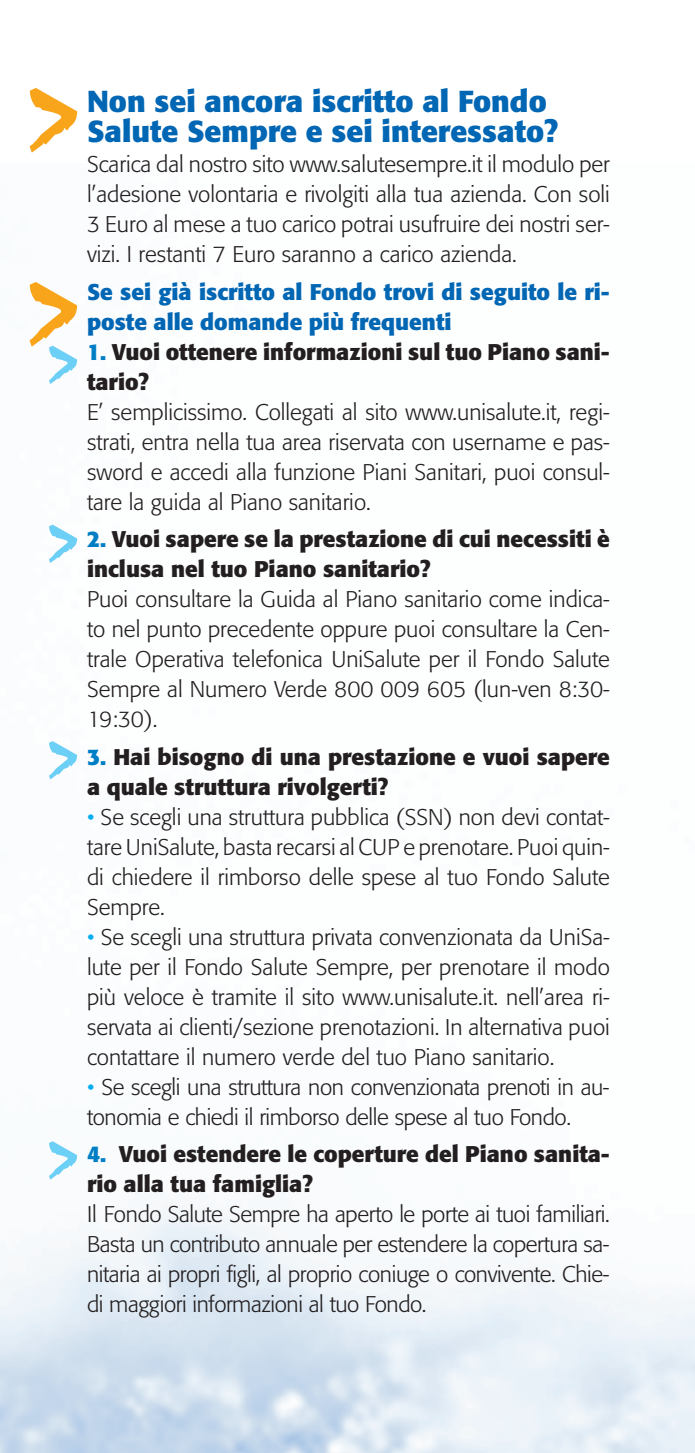
<style>
.page{position:relative;width:695px;height:1453px;background:#fff}
.page>*{position:absolute;margin:0;border:0;box-sizing:border-box;transform-origin:0 0}
.t1{font:165.5px/194px "Quikhand 1.1";color:#f9a51b}
.t2{font:98px "Quikhand 1.1";color:#6bcff6}
.t3{font:700 30px/30px "Formata";color:#0166b3}
.t4{font:300 22.5px/30px "Formata";color:#231f20;text-align:justify}
.t5{font:700 22.5px/30px "Formata";color:#231f20}
.t6{font:300 22.5px/30px "Formata";letter-spacing:-.02em;color:#231f20}
.t7{font:700 22.5px/30px "Formata";color:#0166b3}
.s1{color:#007ec5}
.s2{color:#00aeef}
</style>
<div class="page">
<h1 class="t1" style="left:27px;top:13px;width:57px">&gt; &gt;<sub>&gt;</sub></h1>
<h2 class="t2" style="left:48px;top:485px;width:34px">&gt;</h2>
<h2 class="t2" style="left:48px;top:701px;width:34px">&gt;</h2>
<h2 class="t2" style="left:48px;top:1101px;width:34px">&gt;</h2>
<h3 class="t3" style="left:87px;top:89px;width:472px">Non sei ancora iscritto al Fondo<br>Salute Sempre e sei interessato?</h3>
<p class="t4" style="left:87px;top:151px;width:524px">Scarica dal nostro sito www.salutesempre.it il modulo per l’adesione volontaria e rivolgiti alla tua azienda. Con soli 3 Euro al mese a tuo carico potrai usufruire dei nostri ser&shy;vizi. I restanti 7 Euro saranno a carico azienda.</p>
<p class="t7" style="left:87px;top:279px;width:524px">Se sei già iscritto al Fondo trovi di seguito le ri&shy;poste alle domande più frequenti</p>
<p class="t5" style="left:87px;top:339px;width:524px"><span class="s1">1.</span> Vuoi ottenere informazioni sul tuo Piano sani&shy;tario?</p>
<p class="t4" style="left:87px;top:398px;width:524px">E’ semplicissimo. Collegati al sito www.unisalute.it, regi&shy;strati, entra nella tua area riservata con username e pas&shy;sword e accedi alla funzione Piani Sanitari, puoi consul&shy;tare la guida al Piano sanitario.</p>
<p class="t5" style="left:87px;top:526px;width:524px"><span class="s1">2.</span> Vuoi sapere se la prestazione di cui necessiti è inclusa nel tuo Piano sanitario?</p>
<p class="t4" style="left:87px;top:586px;width:524px">Puoi consultare la Guida al Piano sanitario come indica&shy;to nel punto precedente oppure puoi consultare la Cen&shy;trale Operativa telefonica UniSalute per il Fondo Salute Sempre al Numero Verde 800 009 605 (lun-ven 8:30- 19:30).</p>
<p class="t5" style="left:87px;top:744px;width:524px"><span class="s1">3.</span> Hai bisogno di una prestazione e vuoi sapere a quale struttura rivolgerti?</p>
<p class="t4" style="left:87px;top:803px;width:524px"><span class="s2">•</span> Se scegli una struttura pubblica (SSN) non devi contat&shy;tare UniSalute, basta recarsi al CUP e prenotare. Puoi quin&shy;di chiedere il rimborso delle spese al tuo Fondo Salute Sempre.</p>
<p class="t4" style="left:87px;top:923px;width:524px"><span class="s2">•</span> Se scegli una struttura privata convenzionata da UniSa&shy;lute per il Fondo Salute Sempre, per prenotare il modo più veloce è tramite il sito www.unisalute.it. nell’area ri&shy;servata ai clienti/sezione prenotazioni. In alternativa puoi contattare il numero verde del tuo Piano sanitario.</p>
<p class="t6" style="left:87px;top:1073px;width:524px"><span class="s2">•</span> Se scegli una struttura non convenzionata prenoti in au&shy;tonomia e chiedi il rimborso delle spese al tuo Fondo.</p>
<p class="t5" style="left:87px;top:1141px;width:524px"><span class="s1">4.</span> Vuoi estendere le coperture del Piano sanita&shy;rio alla tua famiglia?</p>
<p class="t4" style="left:87px;top:1201px;width:524px">Il Fondo Salute Sempre ha aperto le porte ai tuoi familiari.<br>Basta un contributo annuale per estendere la copertura sa&shy;nitaria ai propri figli, al proprio coniuge o convivente. Chie&shy;di maggiori informazioni al tuo Fondo.</p>
</div>
